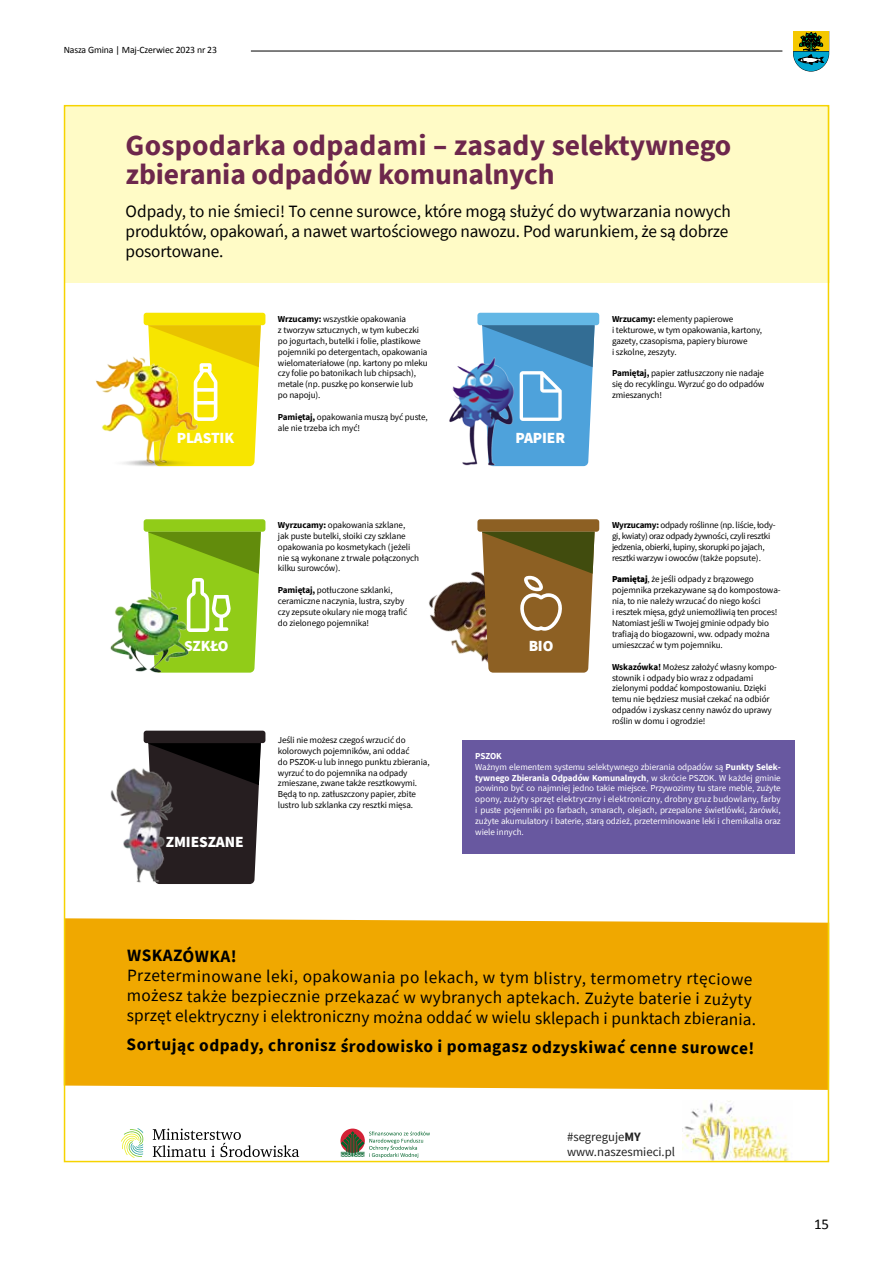
<style>
.page{position:relative;width:893px;height:1263px;background:#fff}
.page>*{position:absolute;margin:0;border:0;box-sizing:border-box;transform-origin:0 0}
.t1{font:700 29.1px/28.7px "Source Sans Pro";letter-spacing:-.005em;color:#6d274c}
.t2{font:17.25px/20px "Source Sans Pro";color:#000}
.t3{font:700 17.25px "Source Sans Pro";letter-spacing:.02em;color:#000}
.t4{font:900 15.45px "Source Sans Pro";letter-spacing:-.01em;color:#fff}
.t5{font:15px "Calibri";color:#000}
.t6{font:12.75px/15.3px "Source Sans Pro";color:#232323}
.t7{font:9.75px "Calibri";letter-spacing:-.015em;color:#000}
.t8{font:9.15px/10.9px "Source Sans Pro";letter-spacing:-.01em;color:#000}
.t9{font:9.15px/10.9px "Source Sans Pro";letter-spacing:-.01em;color:#fff}
.t10{font:9.15px/10.9px "Source Sans Pro";letter-spacing:-.03em;color:#000}
.s1{font-weight:700}
.s2{font-weight:900}
</style>
<div class="page">
<hr style="left:251px;top:51px;width:531px;height:1px;background:#000">
<svg style="left:793px;top:31px;width:36px;height:41px"></svg>
<div style="left:64px;top:105px;width:765px;height:177px;background:#fffbc6"></div>
<div style="left:67px;top:918px;width:759px;height:172px;background:#f0a800"></div>
<div style="left:477px;top:313px;width:122px;height:12px;background:#63b7e5;border-radius:3px"></div>
<svg style="left:482px;top:325px;width:113px;height:141px;background:#589dcc"></svg>
<div style="left:144px;top:519px;width:121px;height:13px;background:#91cc18;border-radius:3px"></div>
<svg style="left:148px;top:532px;width:113px;height:141px;background:#8fc129"></svg>
<div style="left:462px;top:741px;width:333px;height:113px;background:#6858a0"></div>
<img style="left:429px;top:571px;width:53px;height:91px">
<div style="left:144px;top:731px;width:121px;height:12px;background:#261e20;border-radius:3px"></div>
<svg style="left:148px;top:743px;width:113px;height:141px;background:#282324"></svg>
<div style="left:144px;top:313px;width:121px;height:12px;background:#f7e500;border-radius:3px"></div>
<svg style="left:148px;top:325px;width:113px;height:141px;background:#f4de15"></svg>
<img style="left:449px;top:354px;width:90px;height:113px">
<img style="left:110px;top:576px;width:100px;height:97px">
<img style="left:96px;top:355px;width:107px;height:112px">
<img style="left:110px;top:760px;width:103px;height:124px">
<div style="left:477px;top:519px;width:122px;height:13px;background:#8d6023;border-radius:3px"></div>
<svg style="left:482px;top:532px;width:113px;height:141px;background:#8a6931"></svg>
<img style="left:683px;top:1100px;width:106px;height:59px">
<svg style="left:121px;top:1128px;width:23px;height:30px"></svg>
<svg style="left:153px;top:1128px;width:146px;height:29px"></svg>
<svg style="left:340px;top:1128px;width:25px;height:25px"></svg>
<svg style="left:341px;top:1131px;width:89px;height:27px"></svg>
<p class="t7" style="left:64px;top:44px;width:155px">Nasza Gmina | Maj-Czerwiec 2023 nr 23</p>
<h1 class="t1" style="left:126px;top:131px;width:607px">Gospodarka odpadami – zasady selektywnego zbierania odpadów komunalnych</h1>
<h2 class="t2" style="left:126px;top:201px;width:607px">Odpady, to nie śmieci! To cenne surowce, które mogą służyć do wytwarzania nowych produktów, opakowań, a nawet wartościowego nawozu. Pod warunkiem, że są dobrze posortowane.</h2>
<h3 class="t4" style="left:177px;top:428px;width:59px">PLASTIK</h3>
<h3 class="t4" style="left:184px;top:635px;width:46px">SZKŁO</h3>
<h3 class="t4" style="left:166px;top:831px;width:79px">ZMIESZANE</h3>
<p class="t8" style="left:278px;top:313px;width:151px"><span class="s1">Wrzucamy:</span> wszystkie opakowania<br>z tworzyw sztucznych, w tym kubeczki po jogurtach, butelki i folie, plastikowe pojemniki po detergentach, opakowania wielomateriałowe (np. kartony po mleku czy folie po batonikach lub chipsach), metale (np. puszkę po konserwie lub<br>po napoju).</p>
<p class="t8" style="left:278px;top:411px;width:151px"><span class="s1">Pamiętaj,</span> opakowania muszą być puste, ale nie trzeba ich myć!</p>
<p class="t8" style="left:278px;top:519px;width:143px"><span class="s1">Wyrzucamy:</span> opakowania szklane,<br>jak puste butelki, słoiki czy szklane opakowania po kosmetykach (jeżeli nie są wykonane z trwale połączonych kilku surowców).</p>
<p class="t8" style="left:278px;top:585px;width:131px"><span class="s1">Pamiętaj,</span> potłuczone szklanki, ceramiczne naczynia, lustra, szyby czy zepsute okulary nie mogą trafić do zielonego pojemnika!</p>
<p class="t8" style="left:278px;top:734px;width:153px">Jeśli nie możesz czegoś wrzucić do kolorowych pojemników, ani oddać<br>do PSZOK-u lub innego punktu zbierania, wyrzuć to do pojemnika na odpady zmieszane, zwane także resztkowymi.<br>Będą to np. zatłuszczony papier, zbite lustro lub szklanka czy resztki mięsa.</p>
<h3 class="t4" style="left:516px;top:428px;width:51px">PAPIER</h3>
<h3 class="t4" style="left:529px;top:635px;width:26px">BIO</h3>
<p class="t8" style="left:612px;top:313px;width:152px"><span class="s1">Wrzucamy:</span> elementy papierowe<br>i tekturowe, w tym opakowania, kartony, gazety, czasopisma, papiery biurowe<br>i szkolne, zeszyty.</p>
<p class="t8" style="left:612px;top:368px;width:154px;text-align:justify"><span class="s1">Pamiętaj,</span> papier zatłuszczony nie nadaje się do recyklingu. Wyrzuć go do odpadów zmieszanych!</p>
<p class="t10" style="left:612px;top:519px;width:165px"><span class="s1">Wyrzucamy:</span> odpady roślinne (np. liście, łody&shy;gi, kwiaty) oraz odpady żywności, czyli resztki jedzenia, obierki, łupiny, skorupki po jajach, resztki warzyw i owoców (także popsute).</p>
<p class="t8" style="left:612px;top:574px;width:170px"><span class="s2">Pamiętaj</span>, że jeśli odpady z brązowego pojemnika przekazywane są do kompostowa&shy;nia, to nie należy wrzucać do niego kości<br>i resztek mięsa, gdyż uniemożliwią ten proces!<br>Natomiast jeśli w Twojej gminie odpady bio trafiają do biogazowni, ww. odpady można umieszczać w tym pojemniku.</p>
<p class="t8" style="left:612px;top:661px;width:167px"><span class="s1">Wskazówka!</span> Możesz założyć własny kompo&shy;stownik i odpady bio wraz z odpadami zielonymi poddać kompostowaniu. Dzięki temu nie będziesz musiał czekać na odbiór odpadów i zyskasz cenny nawóz do uprawy roślin w domu i ogrodzie!</p>
<p class="t9" style="left:475px;top:750px;width:307px"><span class="s1">PSZOK<br></span>Ważnym elementem systemu selektywnego zbierania odpadów są <span class="s1">Punkty Selek&shy;tywnego Zbierania Odpadów Komunalnych</span>, w skrócie PSZOK. W każdej gminie powinno być co najmniej jedno takie miejsce. Przywozimy tu stare meble, zużyte opony, zużyty sprzęt elektryczny i elektroniczny, drobny gruz budowlany, farby i puste pojemniki po farbach, smarach, olejach, przepalone świetlówki, żarówki, zużyte akumulatory i baterie, starą odzież, przeterminowane leki i chemikalia oraz wiele innych.</p>
<h2 class="t3" style="left:127px;top:944px;width:111px">WSKAZÓWKA!</h2>
<p class="t2" style="left:127px;top:967px;width:631px">Przeterminowane leki, opakowania po lekach, w tym blistry, termometry rtęciowe możesz także bezpiecznie przekazać w wybranych aptekach. Zużyte baterie i zużyty sprzęt elektryczny i elektroniczny można oddać w wielu sklepach i punktach zbierania.</p>
<h2 class="t3" style="left:127px;top:1034px;width:629px">Sortując odpady, chronisz środowisko i pomagasz odzyskiwać cenne surowce!</h2>
<h3 class="t6" style="left:567px;top:1129px;width:110px">#segreguje<span class="s1">MY </span>www.naszesmieci.pl</h3>
<h3 class="t5" style="left:814px;top:1214px;width:17px">15</h3>
</div>
